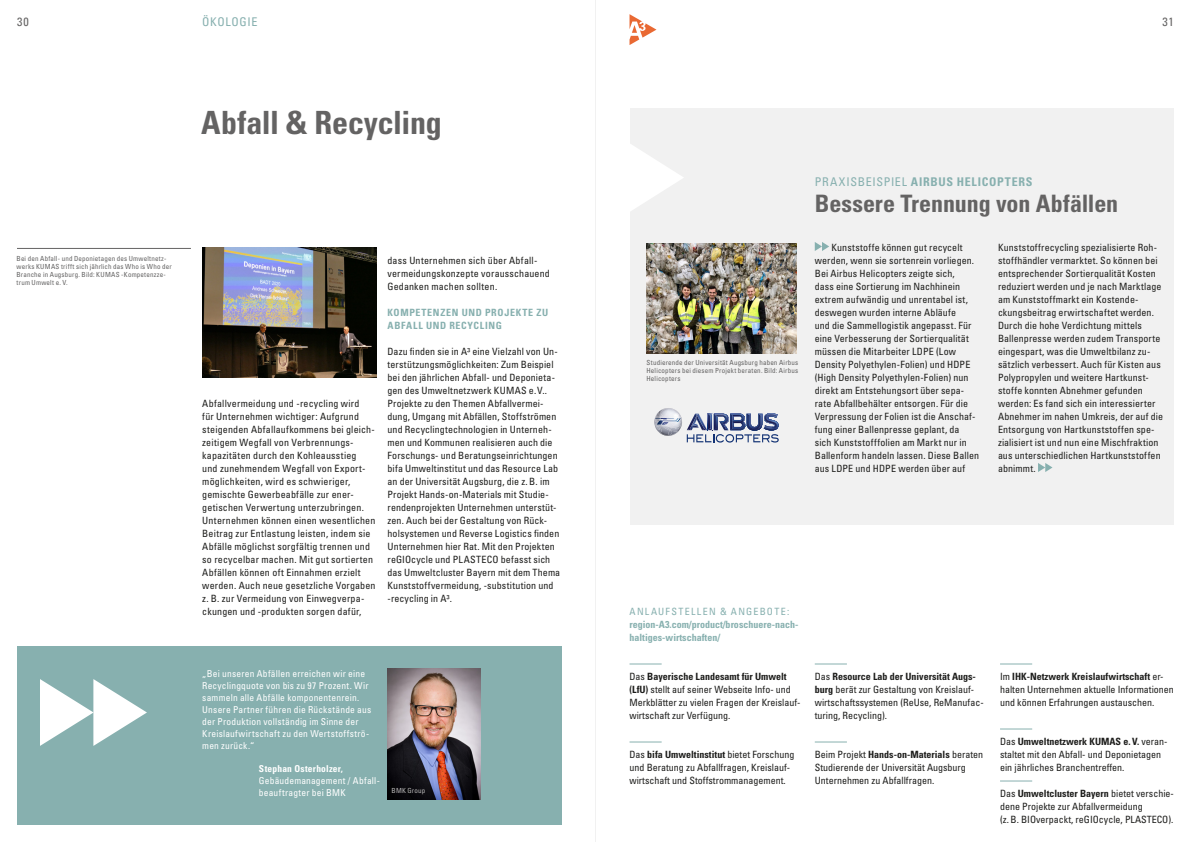
<style>
.page{position:relative;width:1191px;height:842px;background:#fff}
.page>*{position:absolute;margin:0;border:0;box-sizing:border-box;transform-origin:0 0}
.t1{font:700 condensed 32px "Univers LT Std";letter-spacing:-.005em;color:#646363}
.t2{font:700 condensed 24px "Univers LT Std";letter-spacing:-.005em;color:#646363}
.t3{font:700 condensed 12px "Univers LT Std";letter-spacing:.055em;color:#87b0af}
.t4{font:condensed 12px "Univers LT Std";letter-spacing:.055em;color:#87b0af}
.t5{font:condensed 12px "Univers LT Std";color:#646363}
.Seite_Fliesstext{font:condensed 10px/13px "Univers LT Std";letter-spacing:.015em;color:#1d1d1b}
.Seite_Fliesstext_Unt{font:condensed 10px/13px "Univers LT Std";letter-spacing:.01em;color:#1d1d1b}
.Seite_Text_Angebote{font:condensed 10px/13px "Univers LT Std";color:#1d1d1b}
.Fließtext_Überschrif{font:700 condensed 10px/13px "Univers LT Std";color:#87b0af}
.Fließtext_Überschrif-2{font:700 condensed 10px/13px "Univers LT Std";letter-spacing:.065em;color:#87b0af}
.t6{font:condensed 10px "Univers LT Std";letter-spacing:.13em;color:#87b0af}
.Intro{font:condensed 9.5px/12px "Univers LT Std";letter-spacing:.02em;color:#fff}
.Intro-2{font:700 condensed 9.5px "Univers LT Std";letter-spacing:.02em;color:#fff}
.t7{font:condensed 7px/8px "Univers LT Std";letter-spacing:.025em;color:#646363;text-align:justify}
.t8{font:condensed 7px "Univers LT Std";letter-spacing:.025em;color:#b8b7b7}
.s1{font-weight:400}
.s2{font-weight:700}
</style>
<div class="page">
<svg style="left:629px;top:14px;width:27px;height:31px"></svg>
<div style="left:630px;top:108px;width:543px;height:416px;background:#f1f1f1"></div>
<svg style="left:630px;top:144px;width:53px;height:67px"></svg>
<img style="left:646px;top:244px;width:151px;height:109px">
<svg style="left:814px;top:242px;width:15px;height:9px"></svg>
<svg style="left:1038px;top:463px;width:14px;height:9px"></svg>
<hr style="left:629px;top:663px;width:32px;height:1px;background:#87b0af">
<hr style="left:629px;top:741px;width:32px;height:1px;background:#87b0af">
<svg style="left:654px;top:408px;width:125px;height:35px"></svg>
<img style="left:730px;top:414px;width:48px;height:16px">
<hr style="left:814px;top:663px;width:33px;height:1px;background:#87b0af">
<hr style="left:814px;top:741px;width:33px;height:1px;background:#87b0af">
<hr style="left:1000px;top:663px;width:32px;height:1px;background:#87b0af">
<hr style="left:1000px;top:728px;width:32px;height:1px;background:#87b0af">
<hr style="left:1000px;top:780px;width:32px;height:1px;background:#87b0af">
<div style="left:17px;top:646px;width:544px;height:179px;background:#87b0af"></div>
<img style="left:387px;top:668px;width:93px;height:131px">
<svg style="left:40px;top:679px;width:107px;height:67px"></svg>
<img style="left:202px;top:247px;width:174px;height:131px">
<hr style="left:17px;top:248px;width:174px;height:1px;background:#646363">
<hr style="left:595px;top:0;width:1px;height:842px;background:#f1f1f1">
<p class="t4" style="left:202px;top:14px;width:57px">ÖKOLOGIE</p>
<p class="t5" style="left:17px;top:14px;width:13px">30</p>
<p class="t5" style="left:1162px;top:14px;width:13px">31</p>
<p class="t1" style="left:201px;top:103px;width:242px">Abfall &amp; Recycling</p>
<p class="t7" style="left:17px;top:254px;width:157px;text-align:left">Bei den Abfall- und Deponietagen des Umweltnetz&shy;werks KUMAS trifft sich jährlich das Who is Who der Branche in Augsburg. Bild: KUMAS -Kompetenzze&shy;trum Umwelt e. V.</p>
<p class="Seite_Fliesstext" style="left:202px;top:397px;width:175px">Abfallvermeidung und -recycling wird<br>für Unternehmen wichtiger: Aufgrund steigenden Abfallaufkommens bei gleich&shy;zeitigem Wegfall von Verbrennungs&shy;kapazitäten durch den Kohleausstieg<br>und zunehmendem Wegfall von Export&shy;möglichkeiten, wird es schwieriger, gemischte Gewerbeabfälle zur ener&shy;getischen Verwertung unterzubringen.<br>Unternehmen können einen wesentlichen Beitrag zur Entlastung leisten, indem sie Abfälle möglichst sorgfältig trennen und so recycelbar machen. Mit gut sortierten Abfällen können oft Einnahmen erzielt werden. Auch neue gesetzliche Vorgaben z. B. zur Vermeidung von Einwegverpa&shy;ckungen und -produkten sorgen dafür,</p>
<p class="Seite_Fliesstext" style="left:387px;top:254px;width:164px">dass Unternehmen sich über Abfall&shy;vermeidungskonzepte vorausschauend<br>Gedanken machen sollten.</p>
<p class="Fließtext_Überschrif-2" style="left:387px;top:306px;width:162px">KOMPETENZEN UND PROJEKTE ZU<br>ABFALL UND RECYCLING</p>
<p class="Seite_Fliesstext" style="left:387px;top:345px;width:174px">Dazu finden sie in A³ eine Vielzahl von Un&shy;terstützungsmöglichkeiten: Zum Beispiel bei den jährlichen Abfall- und Deponieta&shy;gen des Umweltnetzwerk KUMAS e.V..<br>Projekte zu den Themen Abfallvermei&shy;dung, Umgang mit Abfällen, Stoffströmen und Recyclingtechnologien in Unterneh&shy;men und Kommunen realisieren auch die Forschungs- und Beratungseinrichtungen bifa Umweltinstitut und das Resource Lab an der Universität Augsburg, die z. B. im Projekt Hands-on-Materials mit Studie&shy;rendenprojekten Unternehmen unterstüt&shy;zen. Auch bei der Gestaltung von Rück&shy;holsystemen und Reverse Logistics finden Unternehmen hier Rat. Mit den Projekten reGIOcycle und PLASTECO befasst sich das Umweltcluster Bayern mit dem Thema Kunststoffvermeidung, -substitution und -recycling in A³.</p>
<p class="Intro" style="left:202px;top:668px;width:170px">„Bei unseren Abfällen erreichen wir eine Recyclingquote von bis zu 97 Prozent. Wir sammeln alle Abfälle komponentenrein.<br>Unsere Partner führen die Rückstände aus der Produktion vollständig im Sinne der Kreislaufwirtschaft zu den Wertstoffströ&shy;men zurück.“</p>
<p class="Intro-2" style="left:259px;top:763px;width:86px">Stephan Osterholzer,</p>
<p class="Intro" style="left:259px;top:774px;width:122px">Gebäudemanagement / Abfall&shy;beauftragter bei BMK</p>
<p class="t8" style="left:391px;top:786px;width:35px">BMK Group</p>
<p class="t7" style="left:646px;top:358px;width:153px">Studierende der Universität Augsburg haben Airbus Helicopters bei diesem Projekt beraten. Bild: Airbus Helicopters</p>
<p class="t3" style="left:814px;top:174px;width:219px"><span class="s1">PRAXISBEISPIEL</span> AIRBUS HELICOPTERS</p>
<p class="t2" style="left:814px;top:189px;width:305px">Bessere Trennung von Abfällen</p>
<p class="Seite_Fliesstext_Unt" style="left:814px;top:241px;width:166px;text-indent:17px">Kunststoffe können gut recycelt werden, wenn sie sortenrein vorliegen.<br>Bei Airbus Helicopters zeigte sich,<br>dass eine Sortierung im Nachhinein extrem aufwändig und unrentabel ist, deswegen wurden interne Abläufe<br>und die Sammellogistik angepasst. Für eine Verbesserung der Sortierqualität müssen die Mitarbeiter LDPE (Low Density Polyethylen-Folien) und HDPE (High Density Polyethylen-Folien) nun direkt am Entstehungsort über sepa&shy;rate Abfallbehälter entsorgen. Für die Verpressung der Folien ist die Anschaf&shy;fung einer Ballenpresse geplant, da<br>sich Kunststofffolien am Markt nur in Ballenform handeln lassen. Diese Ballen aus LDPE und HDPE werden über auf</p>
<p class="Seite_Fliesstext_Unt" style="left:998px;top:241px;width:167px">Kunststoffrecycling spezialisierte Roh&shy;stoffhändler vermarktet. So können bei entsprechender Sortierqualität Kosten reduziert werden und je nach Marktlage am Kunststoffmarkt ein Kostende&shy;ckungsbeitrag erwirtschaftet werden.<br>Durch die hohe Verdichtung mittels Ballenpresse werden zudem Transporte eingespart, was die Umweltbilanz zu&shy;sätzlich verbessert. Auch für Kisten aus Polypropylen und weitere Hartkunst&shy;stoffe konnten Abnehmer gefunden werden: Es fand sich ein interessierter Abnehmer im nahen Umkreis, der auf die Entsorgung von Hartkunststoffen spe&shy;zialisiert ist und nun eine Mischfraktion aus unterschiedlichen Hartkunststoffen abnimmt.</p>
<p class="t6" style="left:629px;top:605px;width:161px">ANLAUFSTELLEN &amp; ANGEBOTE:</p>
<p class="Fließtext_Überschrif" style="left:629px;top:618px;width:170px">region-A3.com/product/broschuere-nach&shy;haltiges-wirtschaften/</p>
<p class="Seite_Text_Angebote" style="left:629px;top:670px;width:173px">Das <span class="s2">Bayerische Landesamt für Umwelt (LfU)</span> stellt auf seiner Webseite Info- und Merkblätter zu vielen Fragen der Kreislauf&shy;wirtschaft zur Verfügung.</p>
<p class="Seite_Text_Angebote" style="left:629px;top:748px;width:166px">Das <span class="s2">bifa Umweltinstitut</span> bietet Forschung und Beratung zu Abfallfragen, Kreislauf&shy;wirtschaft und Stoffstrommanagement.</p>
<p class="Seite_Text_Angebote" style="left:814px;top:670px;width:170px">Das <span class="s2">Resource Lab der Universität Augs&shy;burg</span> berät zur Gestaltung von Kreislauf&shy;wirtschaftssystemen (ReUse, ReManufac&shy;turing, Recycling).</p>
<p class="Seite_Text_Angebote" style="left:814px;top:748px;width:170px">Beim Projekt <span class="s2">Hands-on-Materials</span> beraten<br>Studierende der Universität Augsburg<br>Unternehmen zu Abfallfragen.</p>
<p class="Seite_Text_Angebote" style="left:1000px;top:670px;width:175px">Im <span class="s2">IHK-Netzwerk Kreislaufwirtschaft</span> er&shy;halten Unternehmen aktuelle Informationen und können Erfahrungen austauschen.</p>
<p class="Seite_Text_Angebote" style="left:1000px;top:735px;width:169px">Das <span class="s2">Umweltnetzwerk KUMAS e. V.</span> veran&shy;staltet mit den Abfall- und Deponietagen ein jährliches Branchentreffen.</p>
<p class="Seite_Text_Angebote" style="left:1000px;top:787px;width:175px">Das <span class="s2">Umweltcluster Bayern</span> bietet verschie&shy;dene Projekte zur Abfallvermeidung<br>(z. B. BIOverpackt, reGIOcycle, PLASTECO).</p>
</div>
